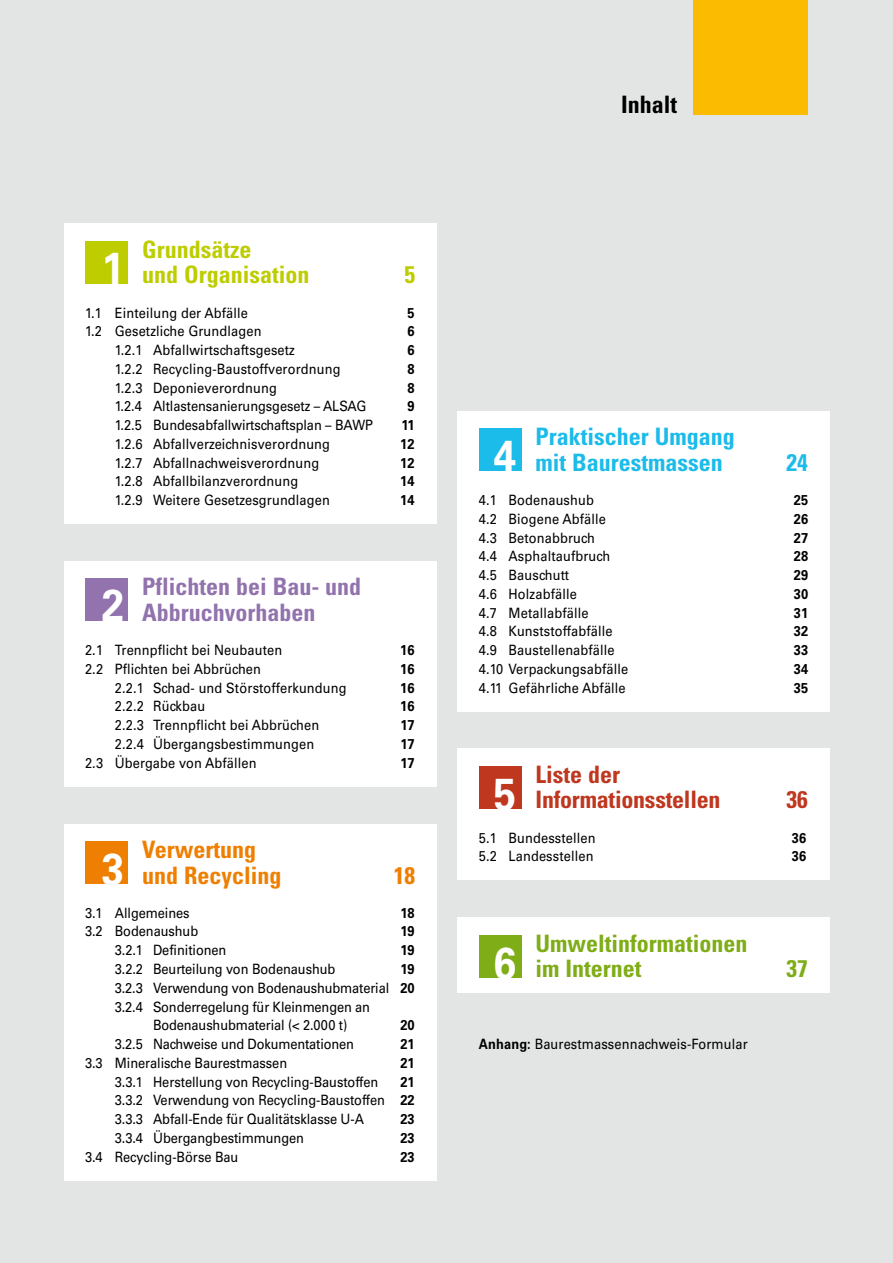
<style>
.page{position:relative;width:893px;height:1263px;background:#e3e4e4}
.page>*{position:absolute;margin:0;border:0;box-sizing:border-box;transform-origin:0 0}
.t1{font:700 44.7px "Univers";color:#fff;scale:.9 1}
.Head_groß_grau{font:700 condensed 24px/25.5px "Univers";color:#1bbbea}
.Head_groß_grau-2{font:700 condensed 24px "Univers";color:#9273ad}
.Head_groß_grau-3{font:700 condensed 24px "Univers";color:#7fad17}
.Head_groß_grau-4{font:700 condensed 24px/25.5px "Univers";letter-spacing:-.01em;color:#bf371f}
.Head_groß_grau-5{font:700 condensed 24px/25.5px "Univers";color:#bdcd00}
.Head_groß_grau-6{font:700 condensed 24px/25.5px "Univers";color:#ee7f00}
.Head_groß_grau-7{font:700 condensed 24px "Univers";color:#000}
.t2{font:14.25px "Univers";letter-spacing:.01em;color:#000;scale:.9 1}
.t3{font:14.25px/18.8px "Univers";letter-spacing:-.01em;color:#000;scale:.9 1}
.t4{font:700 14.25px "Univers";letter-spacing:.01em;color:#000;scale:.9 1}
.s1{font-weight:700}
</style>
<div class="page">
<div style="left:693px;top:0;width:115px;height:115px;background:#fabb00"></div>
<div style="left:64px;top:224px;width:372px;height:300px;background:#fff"></div>
<div style="left:85px;top:241px;width:43px;height:42px;background:#bdcd00"></div>
<div style="left:64px;top:824px;width:372px;height:356px;background:#fff"></div>
<div style="left:85px;top:841px;width:43px;height:42px;background:#ee7f00"></div>
<div style="left:64px;top:561px;width:372px;height:225px;background:#fff"></div>
<div style="left:85px;top:578px;width:43px;height:43px;background:#9273ad"></div>
<div style="left:458px;top:918px;width:372px;height:75px;background:#fff"></div>
<div style="left:479px;top:935px;width:42px;height:42px;background:#7fad17"></div>
<div style="left:458px;top:749px;width:372px;height:131px;background:#fff"></div>
<div style="left:479px;top:766px;width:42px;height:42px;background:#bf371f"></div>
<div style="left:458px;top:411px;width:372px;height:300px;background:#fff"></div>
<div style="left:479px;top:428px;width:42px;height:43px;background:#1bbbea"></div>
<p class="Head_groß_grau-5" style="left:142px;top:236px;width:169px">Grundsätze<br>und Organisation</p>
<p class="t2" style="left:85px;top:304px;width:183px">1.1 Einteilung der Abfälle</p>
<p class="t4" style="left:407px;top:304px;width:9px">5</p>
<p class="t2" style="left:85px;top:323px;width:198px">1.2 Gesetzliche Grundlagen</p>
<p class="t4" style="left:407px;top:323px;width:9px">6</p>
<p class="t2" style="left:115px;top:342px;width:202px">1.2.1 Abfallwirtschaftsgesetz</p>
<p class="t4" style="left:407px;top:342px;width:9px">6</p>
<p class="t2" style="left:115px;top:360px;width:252px">1.2.2 Recycling-Baustoffverordnung</p>
<p class="t4" style="left:407px;top:360px;width:9px">8</p>
<p class="t2" style="left:115px;top:379px;width:182px">1.2.3 Deponieverordnung</p>
<p class="t4" style="left:407px;top:379px;width:9px">8</p>
<p class="t2" style="left:115px;top:398px;width:281px">1.2.4 Altlastensanierungsgesetz – ALSAG</p>
<p class="t4" style="left:407px;top:398px;width:9px">9</p>
<p class="t2" style="left:115px;top:417px;width:288px">1.2.5 Bundesabfallwirtschaftsplan – BAWP</p>
<p class="t4" style="left:402px;top:417px;width:16px">11</p>
<p class="t2" style="left:115px;top:435px;width:241px">1.2.6 Abfallverzeichnisverordnung</p>
<p class="t4" style="left:400px;top:435px;width:17px">12</p>
<p class="t2" style="left:115px;top:454px;width:229px">1.2.7 Abfallnachweisverordnung</p>
<p class="t4" style="left:400px;top:454px;width:17px">12</p>
<p class="t2" style="left:115px;top:473px;width:205px">1.2.8 Abfallbilanzverordnung</p>
<p class="t4" style="left:400px;top:473px;width:17px">14</p>
<p class="t2" style="left:115px;top:492px;width:241px">1.2.9 Weitere Gesetzesgrundlagen</p>
<p class="t4" style="left:400px;top:492px;width:17px">14</p>
<p class="t1" style="left:102px;top:242px;width:26px">1</p>
<p class="Head_groß_grau-5" style="left:404px;top:262px;width:12px">5</p>
<p class="t1" style="left:102px;top:579px;width:26px">2</p>
<p class="Head_groß_grau-2" style="left:142px;top:572px;width:220px">Pflichten bei Bau- und</p>
<p class="Head_groß_grau-2" style="left:142px;top:598px;width:175px">Abbruchvorhaben</p>
<p class="t2" style="left:85px;top:642px;width:221px">2.1 Trennpflicht bei Neubauten</p>
<p class="t4" style="left:400px;top:642px;width:17px">16</p>
<p class="t2" style="left:85px;top:660px;width:197px">2.2 Pflichten bei Abbrüchen</p>
<p class="t4" style="left:400px;top:660px;width:17px">16</p>
<p class="t2" style="left:115px;top:679px;width:259px">2.2.1 Schad- und Störstofferkundung</p>
<p class="t4" style="left:400px;top:679px;width:17px">16</p>
<p class="t2" style="left:115px;top:698px;width:102px">2.2.2 Rückbau</p>
<p class="t4" style="left:400px;top:698px;width:17px">16</p>
<p class="t2" style="left:115px;top:717px;width:229px">2.2.3 Trennpflicht bei Abbrüchen</p>
<p class="t4" style="left:401px;top:717px;width:17px">17</p>
<p class="t2" style="left:115px;top:735px;width:223px">2.2.4 Übergangsbestimmungen</p>
<p class="t4" style="left:401px;top:735px;width:17px">17</p>
<p class="t2" style="left:85px;top:754px;width:192px">2.3 Übergabe von Abfällen</p>
<p class="t4" style="left:401px;top:754px;width:17px">17</p>
<p class="Head_groß_grau-6" style="left:142px;top:837px;width:141px">Verwertung und Recycling</p>
<p class="t2" style="left:85px;top:904px;width:118px">3.1 Allgemeines</p>
<p class="t4" style="left:401px;top:904px;width:17px">18</p>
<p class="t2" style="left:85px;top:923px;width:127px">3.2 Bodenaushub</p>
<p class="t4" style="left:401px;top:923px;width:17px">19</p>
<p class="t2" style="left:115px;top:942px;width:126px">3.2.1 Definitionen</p>
<p class="t4" style="left:401px;top:942px;width:17px">19</p>
<p class="t2" style="left:115px;top:960px;width:247px">3.2.2 Beurteilung von Bodenaushub</p>
<p class="t4" style="left:401px;top:961px;width:17px">19</p>
<p class="t3" style="left:115px;top:978px;width:335px">3.2.3 Verwendung von Bodenaushubmaterial <span class="s1">20</span></p>
<p class="t3" style="left:153px;top:997px;width:243px;text-indent:-38px">3.2.4 Sonderregelung für Kleinmengen an<br>Bodenaushubmaterial (&lt; 2.000 t)</p>
<p class="t1" style="left:102px;top:843px;width:26px">3</p>
<p class="Head_groß_grau-6" style="left:394px;top:862px;width:23px">18</p>
<p class="t4" style="left:400px;top:1017px;width:17px">20</p>
<p class="t3" style="left:115px;top:1035px;width:267px">3.2.5 Nachweise und Dokumentationen</p>
<p class="t4" style="left:400px;top:1036px;width:17px">21</p>
<p class="t2" style="left:85px;top:1054px;width:226px">3.3 Mineralische Baurestmassen</p>
<p class="t4" style="left:400px;top:1054px;width:17px">21</p>
<p class="t2" style="left:115px;top:1073px;width:294px">3.3.1 Herstellung von Recycling-Baustoffen</p>
<p class="t4" style="left:400px;top:1073px;width:17px">21</p>
<p class="t2" style="left:115px;top:1092px;width:335px">3.3.2 Verwendung von Recycling-Baustoffen <span class="s1">22</span></p>
<p class="t2" style="left:115px;top:1110px;width:278px">3.3.3 Abfall-Ende für Qualitätsklasse U-A</p>
<p class="t4" style="left:400px;top:1111px;width:17px">23</p>
<p class="t2" style="left:115px;top:1129px;width:212px">3.3.4 Übergangbestimmungen</p>
<p class="t4" style="left:400px;top:1129px;width:17px">23</p>
<p class="t2" style="left:85px;top:1148px;width:172px">3.4 Recycling-Börse Bau</p>
<p class="t4" style="left:400px;top:1148px;width:17px">23</p>
<p class="Head_groß_grau-7" style="left:621px;top:90px;width:58px">Inhalt</p>
<p class="Head_groß_grau" style="left:536px;top:424px;width:201px">Praktischer Umgang mit Baurestmassen</p>
<p class="t2" style="left:479px;top:492px;width:129px">4.1 Bodenaushub</p>
<p class="t4" style="left:794px;top:492px;width:17px">25</p>
<p class="t2" style="left:479px;top:510px;width:143px">4.2 Biogene Abfälle</p>
<p class="t4" style="left:794px;top:510px;width:17px">26</p>
<p class="t2" style="left:479px;top:529px;width:130px">4.3 Betonabbruch</p>
<p class="t4" style="left:794px;top:529px;width:17px">27</p>
<p class="t2" style="left:479px;top:548px;width:147px">4.4 Asphaltaufbruch</p>
<p class="t4" style="left:794px;top:548px;width:17px">28</p>
<p class="t2" style="left:479px;top:567px;width:102px">4.5 Bauschutt</p>
<p class="t4" style="left:794px;top:567px;width:17px">29</p>
<p class="t2" style="left:479px;top:585px;width:110px">4.6 Holzabfälle</p>
<p class="t4" style="left:794px;top:585px;width:17px">30</p>
<p class="t2" style="left:479px;top:604px;width:123px">4.7 Metallabfälle</p>
<p class="t4" style="left:794px;top:604px;width:17px">31</p>
<p class="t2" style="left:479px;top:623px;width:150px">4.8 Kunststoffabfälle</p>
<p class="t4" style="left:794px;top:623px;width:17px">32</p>
<p class="t2" style="left:479px;top:642px;width:152px">4.9 Baustellenabfälle</p>
<p class="t4" style="left:794px;top:642px;width:17px">33</p>
<p class="t2" style="left:479px;top:660px;width:167px">4.10 Verpackungsabfälle</p>
<p class="t4" style="left:794px;top:660px;width:17px">34</p>
<p class="t2" style="left:479px;top:679px;width:165px">4.11 Gefährliche Abfälle</p>
<p class="t4" style="left:794px;top:679px;width:17px">35</p>
<p class="t1" style="left:494px;top:430px;width:26px">4</p>
<p class="Head_groß_grau" style="left:787px;top:449px;width:23px">24</p>
<p class="Head_groß_grau-4" style="left:536px;top:762px;width:187px">Liste der<br>Informationsstellen</p>
<p class="t2" style="left:479px;top:829px;width:131px">5.1 Bundesstellen</p>
<p class="t4" style="left:792px;top:829px;width:17px">36</p>
<p class="t2" style="left:479px;top:848px;width:129px">5.2 Landesstellen</p>
<p class="t4" style="left:792px;top:848px;width:17px">36</p>
<p class="t1" style="left:494px;top:768px;width:26px">5</p>
<p class="Head_groß_grau-4" style="left:787px;top:787px;width:23px">36</p>
<p class="t1" style="left:494px;top:937px;width:26px">6</p>
<p class="Head_groß_grau-3" style="left:536px;top:928px;width:214px">Umweltinformationen</p>
<p class="Head_groß_grau-3" style="left:536px;top:954px;width:107px">im Internet</p>
<p class="Head_groß_grau-3" style="left:787px;top:954px;width:23px">37</p>
<p class="t2" style="left:479px;top:1035px;width:300px"><span class="s1">Anhang:</span> Baurestmassennachweis-Formular</p>
</div>
